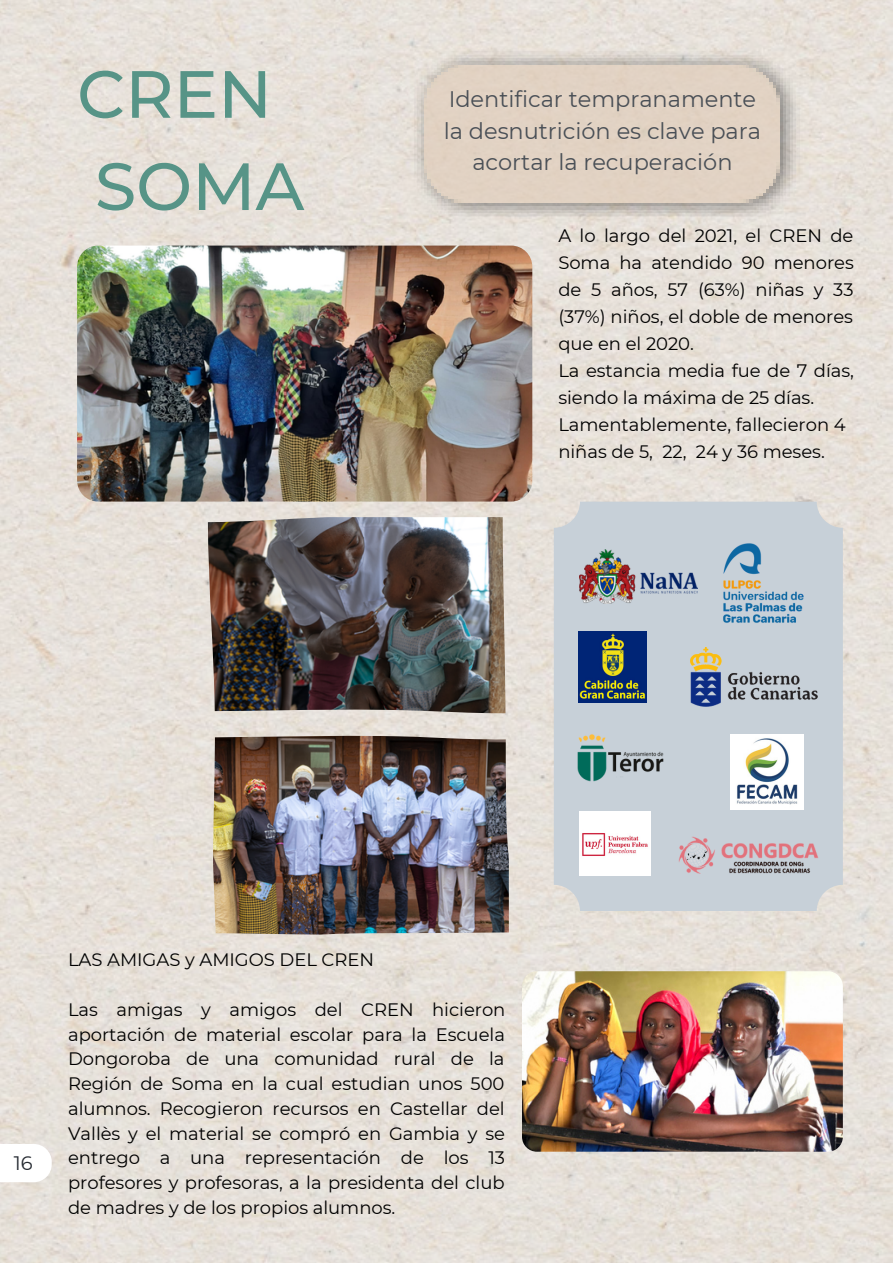
<style>
.page{position:relative;width:893px;height:1264px;background:#fff}
.page>*{position:absolute;margin:0;border:0;box-sizing:border-box;transform-origin:0 0}
.t1{font:500 66.6px/92.1px "Montserrat";color:#579487}
.t2{font:22.5px/31.5px "Montserrat";color:#494f56;text-align:center}
.t3{font:19.5px "Montserrat";color:#252a31}
.t4{font:18px/27px "Montserrat";color:#000}
</style>
<div class="page">
<img style="left:0;top:0;width:892px;height:1262px">
<img style="left:415px;top:50px;width:387px;height:167px">
<img style="left:77px;top:245px;width:455px;height:256px;border-radius:21px">
<img style="left:208px;top:517px;width:297px;height:196px">
<img style="left:213px;top:735px;width:296px;height:199px">
<div style="left:553px;top:501px;width:289px;height:410px;background:#c7d0d8;border-radius:26px"></div>
<img style="left:723px;top:543px;width:81px;height:80px">
<img style="left:730px;top:734px;width:73px;height:76px">
<img style="left:690px;top:647px;width:127px;height:59px">
<img style="left:578px;top:631px;width:68px;height:71px">
<img style="left:577px;top:734px;width:87px;height:48px">
<img style="left:579px;top:811px;width:71px;height:64px">
<img style="left:678px;top:836px;width:140px;height:38px">
<img style="left:579px;top:550px;width:118px;height:54px">
<svg style="left:0;top:1143px;width:52px;height:39px"></svg>
<img style="left:522px;top:971px;width:320px;height:180px;border-radius:15px">
<h1 class="t1" style="left:77px;top:48px;width:229px">CREN<br>SOMA</h1>
<p class="t2" style="left:444px;top:83px;width:319px">Identificar tempranamente la desnutrición es clave para acortar la recuperación</p>
<p class="t4" style="left:558px;top:222px;width:297px">A lo largo del 2021, el CREN de<br>Soma ha atendido 90 menores de 5 años, 57 (63%) niñas y 33 (37%) niños, el doble de menores que en el 2020.<br>La estancia media fue de 7 días, siendo la máxima de 25 días.<br>Lamentablemente, fallecieron 4 niñas de 5, 22, 24 y 36 meses.</p>
<p class="t3" style="left:14px;top:1151px;width:20px">16</p>
<p class="t4" style="left:68px;top:946px;width:307px">LAS AMIGAS y AMIGOS DEL CREN</p>
<p class="t4" style="left:68px;top:997px;width:439px;line-height:24.8px;text-align:justify">Las amigas y amigos del CREN hicieron aportación de material escolar para la Escuela Dongoroba de una comunidad rural de la Región de Soma en la cual estudian unos 500 alumnos. Recogieron recursos en Castellar del Vallès y el material se compró en Gambia y se entrego a una representación de los 13 profesores y profesoras, a la presidenta del club de madres y de los propios alumnos.</p>
</div>
